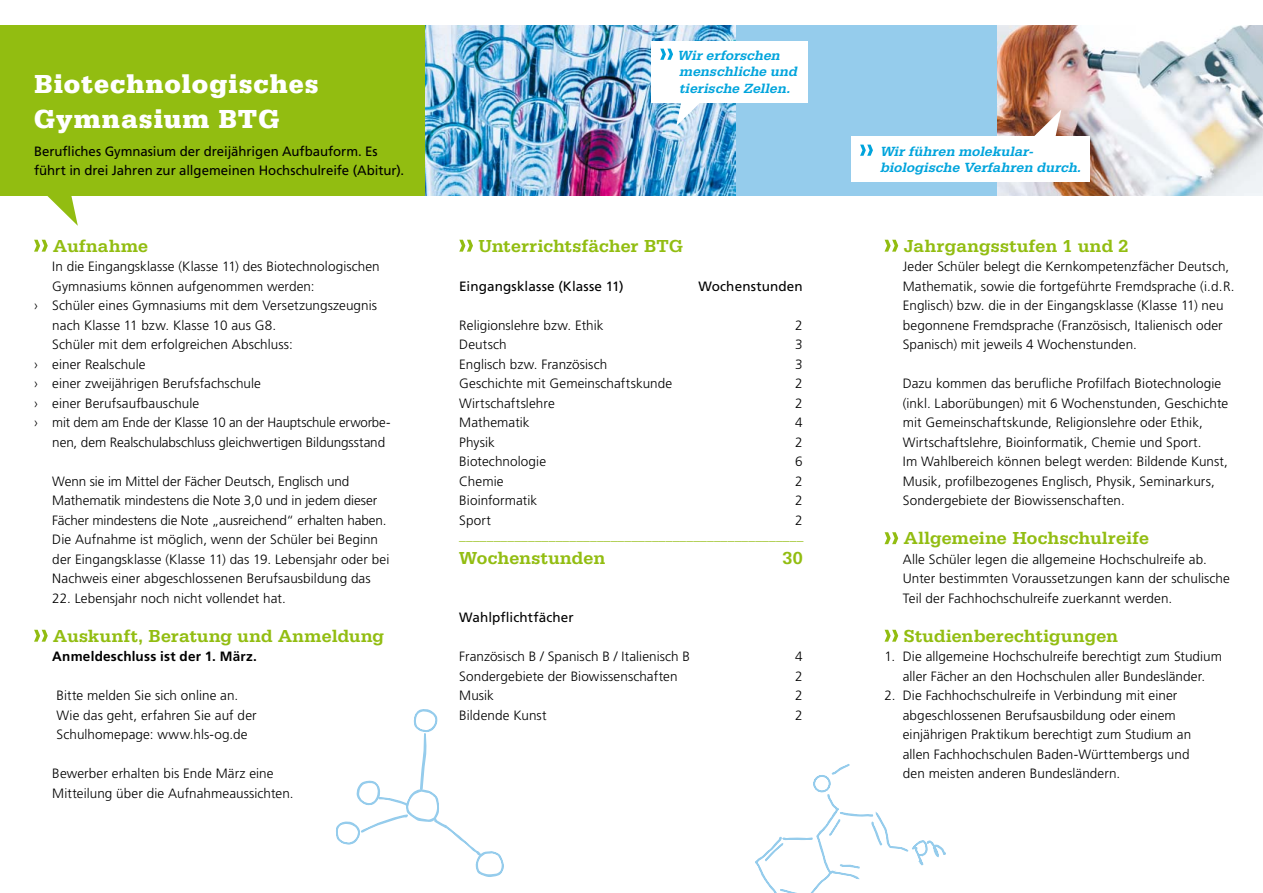
<style>
.page{position:relative;width:1263px;height:893px;background:#fff}
.page>*{position:absolute;margin:0;border:0;box-sizing:border-box;transform-origin:0 0}
.t1{font:700 27px/34.5px "URW Egyptienne T";letter-spacing:.04em;color:#fff}
.t2{font:500 18px "URW Egyptienne T";letter-spacing:.02em;color:#92bd11}
.t3{font:13.8px/16.5px "URW Egyptienne T Medi Obli";letter-spacing:.02em;color:#00a4dc}
.t4{font:300 13.5px/19.5px "Frutiger";letter-spacing:.005em;color:#000}
.t5{font:13.5px/19.5px "Frutiger";color:#000}
.t6{font:300 13.5px "Frutiger";color:#92bd11}
.t7{font:700 13.5px "Frutiger";letter-spacing:.015em;color:#000}
</style>
<div class="page">
<div style="left:0;top:26px;width:452px;height:170px;background:#92bd11"></div>
<svg style="left:47px;top:196px;width:31px;height:30px"></svg>
<svg style="left:884px;top:240px;width:14px;height:12px"></svg>
<svg style="left:884px;top:532px;width:14px;height:12px"></svg>
<svg style="left:884px;top:630px;width:14px;height:12px"></svg>
<svg style="left:34px;top:240px;width:14px;height:12px"></svg>
<svg style="left:34px;top:630px;width:14px;height:12px"></svg>
<div style="left:425px;top:26px;width:425px;height:170px;background:#95ccec"></div>
<img style="left:425px;top:26px;width:311px;height:170px">
<div style="left:827px;top:26px;width:436px;height:170px;background:#95ccec"></div>
<svg style="left:336px;top:709px;width:168px;height:168px"></svg>
<svg style="left:459px;top:240px;width:14px;height:12px"></svg>
<img style="left:997px;top:26px;width:266px;height:170px">
<div style="left:851px;top:136px;width:238px;height:45px;background:#fff"></div>
<svg style="left:1012px;top:109px;width:49px;height:27px"></svg>
<svg style="left:860px;top:145px;width:13px;height:11px"></svg>
<svg style="left:755px;top:764px;width:191px;height:129px"></svg>
<div style="left:651px;top:41px;width:156px;height:62px;background:#fff"></div>
<svg style="left:676px;top:103px;width:50px;height:23px"></svg>
<svg style="left:660px;top:49px;width:13px;height:11px"></svg>
<h1 class="t1" style="left:34px;top:67px;width:286px">Biotechnologisches<br>Gymnasium BTG</h1>
<p class="t5" style="left:34px;top:141px;width:372px">Berufliches Gymnasium der dreijährigen Aufbauform. Es führt in drei Jahren zur allgemeinen Hochschulreife (Abitur).</p>
<h2 class="t2" style="left:53px;top:235px;width:96px">Aufnahme</h2>
<p class="t4" style="left:52px;top:257px;width:329px">In die Eingangsklasse (Klasse 11) des Biotechnologischen</p>
<p class="t4" style="left:52px;top:276px;width:264px">Gymnasiums können aufgenommen werden:</p>
<p class="t4" style="left:34px;top:296px;width:344px">› Schüler eines Gymnasiums mit dem Versetzungszeugnis</p>
<p class="t4" style="left:52px;top:315px;width:225px">nach Klasse 11 bzw. Klasse 10 aus G8.</p>
<p class="t4" style="left:52px;top:335px;width:242px">Schüler mit dem erfolgreichen Abschluss:</p>
<p class="t4" style="left:34px;top:354px;width:113px">› einer Realschule</p>
<p class="t4" style="left:34px;top:374px;width:228px">› einer zweijährigen Berufsfachschule</p>
<p class="t4" style="left:34px;top:393px;width:167px">› einer Berufsaufbauschule</p>
<p class="t4" style="left:34px;top:413px;width:358px">› mit dem am Ende der Klasse 10 an der Hauptschule erworbe-</p>
<p class="t4" style="left:52px;top:432px;width:334px">nen, dem Realschulabschluss gleichwertigen Bildungsstand</p>
<p class="t4" style="left:52px;top:471px;width:339px">Wenn sie im Mittel der Fächer Deutsch, Englisch und Mathematik mindestens die Note 3,0 und in jedem dieser Fächer mindestens die Note „ausreichend“ erhalten haben.<br>Die Aufnahme ist möglich, wenn der Schüler bei Beginn der Eingangsklasse (Klasse 11) das 19. Lebensjahr oder bei Nachweis einer abgeschlossenen Berufsausbildung das</p>
<p class="t4" style="left:52px;top:588px;width:235px">22. Lebensjahr noch nicht vollendet hat.</p>
<h2 class="t2" style="left:53px;top:625px;width:332px">Auskunft, Beratung und Anmeldung</h2>
<p class="t7" style="left:52px;top:648px;width:206px">Anmeldeschluss ist der 1. März.</p>
<p class="t4" style="left:57px;top:686px;width:202px">Bitte melden Sie sich online an.<br>Wie das geht, erfahren Sie auf der<br>Schulhomepage: www.hls-og.de</p>
<p class="t4" style="left:52px;top:764px;width:243px">Bewerber erhalten bis Ende März eine<br>Mitteilung über die Aufnahmeaussichten.</p>
<p class="t3" style="left:679px;top:47px;width:121px">Wir erforschen menschliche und tierische Zellen.</p>
<h2 class="t2" style="left:478px;top:235px;width:206px">Unterrichtsfächer BTG</h2>
<p class="t5" style="left:459px;top:276px;width:166px">Eingangsklasse (Klasse 11)</p>
<p class="t5" style="left:698px;top:276px;width:106px">Wochenstunden</p>
<p class="t4" style="left:459px;top:315px;width:146px">Religionslehre bzw. Ethik</p>
<p class="t4" style="left:795px;top:315px;width:9px">2</p>
<p class="t4" style="left:459px;top:335px;width:49px">Deutsch</p>
<p class="t4" style="left:795px;top:335px;width:9px">3</p>
<p class="t4" style="left:459px;top:354px;width:149px">Englisch bzw. Französisch</p>
<p class="t4" style="left:795px;top:354px;width:9px">3</p>
<p class="t4" style="left:459px;top:374px;width:214px">Geschichte mit Gemeinschaftskunde</p>
<p class="t4" style="left:795px;top:374px;width:9px">2</p>
<p class="t4" style="left:459px;top:393px;width:97px">Wirtschaftslehre</p>
<p class="t4" style="left:795px;top:393px;width:9px">2</p>
<p class="t4" style="left:459px;top:413px;width:72px">Mathematik</p>
<p class="t4" style="left:795px;top:413px;width:9px">4</p>
<p class="t4" style="left:459px;top:432px;width:37px">Physik</p>
<p class="t4" style="left:795px;top:432px;width:9px">2</p>
<p class="t4" style="left:459px;top:452px;width:88px">Biotechnologie</p>
<p class="t4" style="left:795px;top:452px;width:9px">6</p>
<p class="t4" style="left:459px;top:471px;width:46px">Chemie</p>
<p class="t4" style="left:795px;top:471px;width:9px">2</p>
<p class="t4" style="left:459px;top:491px;width:79px">Bioinformatik</p>
<p class="t4" style="left:795px;top:491px;width:9px">2</p>
<p class="t4" style="left:459px;top:510px;width:33px">Sport</p>
<p class="t4" style="left:795px;top:510px;width:9px">2</p>
<p class="t6" style="left:459px;top:527px;width:346px">__________________________________________________</p>
<h2 class="t2" style="left:459px;top:547px;width:147px">Wochenstunden</h2>
<h2 class="t2" style="left:782px;top:547px;width:22px">30</h2>
<p class="t5" style="left:459px;top:608px;width:116px">Wahlpflichtfächer</p>
<p class="t4" style="left:459px;top:647px;width:232px">Französisch B / Spanisch B / Italienisch B</p>
<p class="t4" style="left:795px;top:647px;width:9px">4</p>
<p class="t4" style="left:459px;top:666px;width:220px">Sondergebiete der Biowissenschaften</p>
<p class="t4" style="left:795px;top:666px;width:9px">2</p>
<p class="t4" style="left:459px;top:686px;width:36px">Musik</p>
<p class="t4" style="left:795px;top:686px;width:9px">2</p>
<p class="t4" style="left:459px;top:705px;width:89px">Bildende Kunst</p>
<p class="t4" style="left:795px;top:705px;width:9px">2</p>
<p class="t3" style="left:881px;top:143px;width:202px">Wir führen molekular&shy;biologische Verfahren durch.</p>
<h2 class="t2" style="left:904px;top:235px;width:226px">Jahrgangsstufen 1 und 2</h2>
<p class="t4" style="left:903px;top:257px;width:333px">Jeder Schüler belegt die Kernkompetenzfächer Deutsch, Mathematik, sowie die fortgeführte Fremdsprache (i.d.R.<br>Englisch) bzw. die in der Eingangsklasse (Klasse 11) neu begonnene Fremdsprache (Französisch, Italienisch oder Spanisch) mit jeweils 4 Wochenstunden.</p>
<p class="t4" style="left:903px;top:374px;width:327px">Dazu kommen das berufliche Profilfach Biotechnologie (inkl. Laborübungen) mit 6 Wochenstunden, Geschichte mit Gemeinschaftskunde, Religionslehre oder Ethik, Wirtschaftslehre, Bioinformatik, Chemie und Sport.<br>Im Wahlbereich können belegt werden: Bildende Kunst, Musik, profilbezogenes Englisch, Physik, Seminarkurs, Sondergebiete der Biowissenschaften.</p>
<h2 class="t2" style="left:904px;top:528px;width:247px">Allgemeine Hochschulreife</h2>
<p class="t4" style="left:903px;top:549px;width:329px">Alle Schüler legen die allgemeine Hochschulreife ab.<br>Unter bestimmten Voraussetzungen kann der schulische<br>Teil der Fachhochschulreife zuerkannt werden.</p>
<h2 class="t2" style="left:904px;top:625px;width:216px">Studienberechtigungen</h2>
<p class="t4" style="left:884px;top:647px;width:339px;text-align:center">1. Die allgemeine Hochschulreife berechtigt zum Studium aller Fächer an den Hochschulen aller Bundesländer.</p>
<p class="t4" style="left:903px;top:686px;width:290px;text-indent:-18px">2. Die Fachhochschulreife in Verbindung mit einer abgeschlossenen Berufsausbildung oder einem einjährigen Praktikum berechtigt zum Studium an allen Fachhochschulen Baden-Württembergs und den meisten anderen Bundesländern.</p>
</div>
